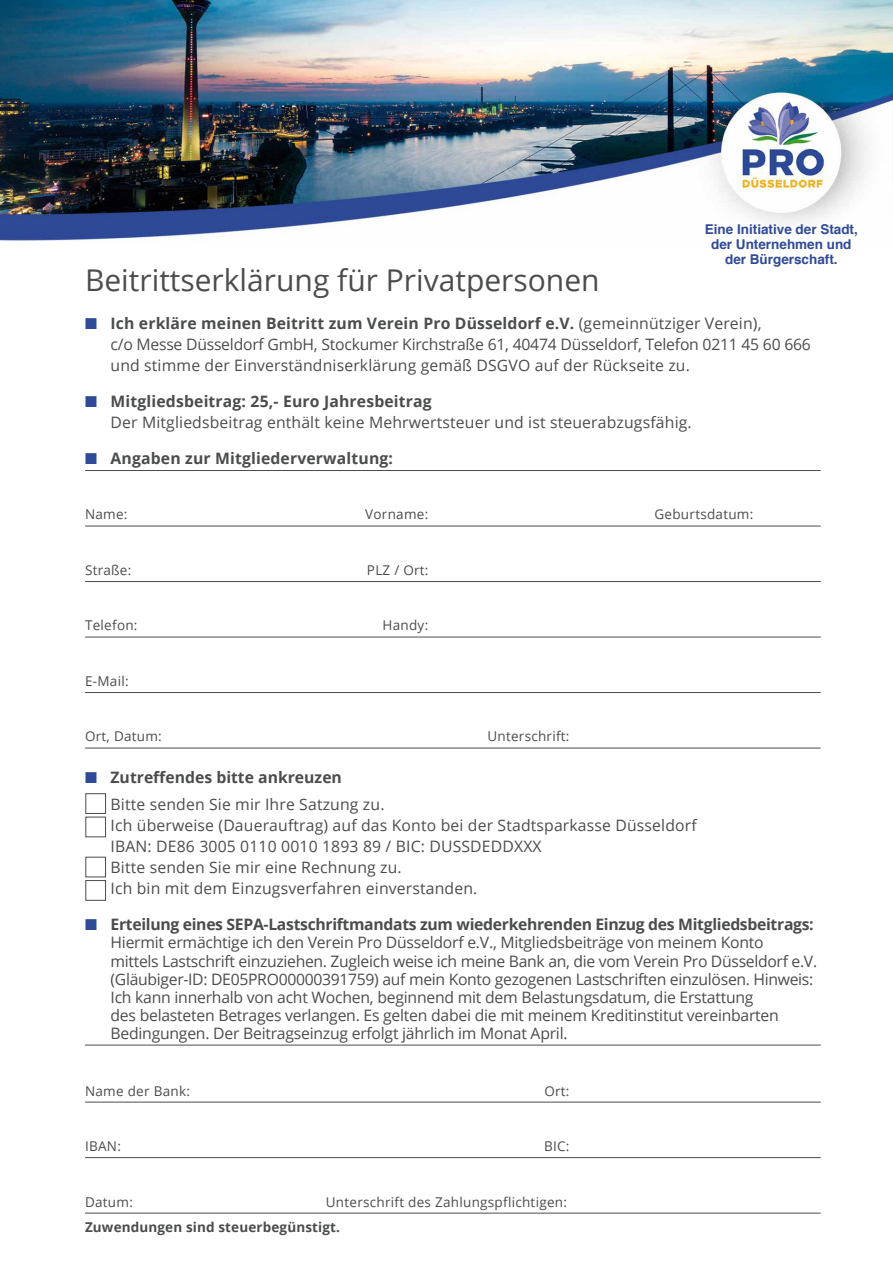
<style>
.page{position:relative;width:893px;height:1263px;background:#fff}
.page>*{position:absolute;margin:0;border:0;box-sizing:border-box;transform-origin:0 0}
.t1{font:30px "Open Sans";color:#4b4c4d}
.t2{font:15.75px/18px "Open Sans";letter-spacing:-.015em;color:#4b4c4d}
.t3{font:15.75px/21px "Open Sans";letter-spacing:.01em;color:#4b4c4d}
.t4{font:700 15.75px "Open Sans";letter-spacing:.01em;color:#4b4c4d}
.t5{font:13.5px "Open Sans";letter-spacing:.02em;color:#4b4c4d}
.t6{font:700 13.5px/15px "Helvetica";color:#2f4a97;text-align:center}
.t7{font:700 13.5px "Open Sans";letter-spacing:.01em;color:#4b4c4d}
.s1{color:#2f4a97}
.s2{font-weight:700}
</style>
<div class="page">
<hr style="left:85px;top:470px;width:736px;height:1px;background:#4b4c4d">
<hr style="left:85px;top:526px;width:736px;height:1px;background:#4b4c4d">
<hr style="left:85px;top:581px;width:736px;height:1px;background:#4b4c4d">
<hr style="left:85px;top:637px;width:736px;height:1px;background:#4b4c4d">
<hr style="left:85px;top:692px;width:736px;height:1px;background:#4b4c4d">
<hr style="left:85px;top:748px;width:736px;height:1px;background:#4b4c4d">
<hr style="left:85px;top:1045px;width:736px;height:1px;background:#4b4c4d">
<hr style="left:85px;top:1102px;width:736px;height:1px;background:#4b4c4d">
<hr style="left:85px;top:1157px;width:736px;height:1px;background:#4b4c4d">
<hr style="left:85px;top:1213px;width:736px;height:1px;background:#4b4c4d">
<div style="left:85px;top:793px;width:21px;height:21px;border:1px solid #4b4c4d"></div>
<div style="left:85px;top:817px;width:21px;height:20px;border:1px solid #4b4c4d"></div>
<div style="left:85px;top:857px;width:21px;height:20px;border:1px solid #4b4c4d"></div>
<div style="left:85px;top:880px;width:21px;height:21px;border:1px solid #4b4c4d"></div>
<img style="left:0;top:0;width:893px;height:241px">
<p class="t6" style="left:705px;top:222px;width:155px">Eine Initiative der Stadt, der Unternehmen und der Bürgerschaft.</p>
<h1 class="t1" style="left:85px;top:259px;width:516px">Beitrittserklärung für Privatpersonen</h1>
<p class="t2" style="left:111px;top:312px;width:702px;line-height:21px;text-indent:-25px"><span class="s1">■</span> <span class="s2">Ich erkläre meinen Beitritt zum Verein Pro Düsseldorf e.V.</span> (gemeinnütziger Verein),<br>c/o Messe Düsseldorf GmbH, Stockumer Kirchstraße 61, 40474 Düsseldorf, Telefon 0211 45 60 666 und stimme der Einverständniserklärung gemäß DSGVO auf der Rückseite zu.</p>
<p class="t3" style="left:111px;top:390px;width:583px;text-indent:-25px"><span class="s1">■</span> <span class="s2">Mitgliedsbeitrag: 25,- Euro Jahresbeitrag<br></span>Der Mitgliedsbeitrag enthält keine Mehrwertsteuer und ist steuerabzugsfähig.</p>
<p class="t4" style="left:85px;top:447px;width:310px"><span class="s1">■</span> Angaben zur Mitgliederverwaltung:</p>
<p class="t5" style="left:85px;top:505px;width:44px">Name:</p>
<p class="t5" style="left:365px;top:505px;width:65px">Vorname:</p>
<p class="t5" style="left:654px;top:505px;width:100px">Geburtsdatum:</p>
<p class="t5" style="left:85px;top:561px;width:48px">Straße:</p>
<p class="t5" style="left:367px;top:561px;width:63px">PLZ / Ort:</p>
<p class="t5" style="left:85px;top:616px;width:54px">Telefon:</p>
<p class="t5" style="left:382px;top:616px;width:47px">Handy:</p>
<p class="t5" style="left:85px;top:672px;width:45px">E-Mail:</p>
<p class="t5" style="left:85px;top:727px;width:78px">Ort, Datum:</p>
<p class="t5" style="left:487px;top:727px;width:84px">Unterschrift:</p>
<p class="t3" style="left:111px;top:764px;width:275px;line-height:27px;text-indent:-25px"><span class="s1">■</span> <span class="s2">Zutreffendes bitte ankreuzen<br></span>Bitte senden Sie mir Ihre Satzung zu.</p>
<p class="t3" style="left:111px;top:815px;width:588px">Ich überweise (Dauerauftrag) auf das Konto bei der Stadtsparkasse Düsseldorf IBAN: DE86 3005 0110 0010 1893 89 / BIC: DUSSDEDDXXX<br>Bitte senden Sie mir eine Rechnung zu.<br>Ich bin mit dem Einzugsverfahren einverstanden.</p>
<p class="t2" style="left:111px;top:915px;width:708px;text-indent:-25px"><span class="s1">■</span> <span class="s2">Erteilung eines SEPA-Lastschriftmandats zum wiederkehrenden Einzug des Mitgliedsbeitrags:<br></span>Hiermit ermächtige ich den Verein Pro Düsseldorf e.V., Mitgliedsbeiträge von meinem Konto<br>mittels Lastschrift einzuziehen. Zugleich weise ich meine Bank an, die vom Verein Pro Düsseldorf e.V. (Gläubiger-ID: DE05PRO00000391759) auf mein Konto gezogenen Lastschriften einzulösen. Hinweis:<br>Ich kann innerhalb von acht Wochen, beginnend mit dem Belastungsdatum, die Erstattung<br>des belasteten Betrages verlangen. Es gelten dabei die mit meinem Kreditinstitut vereinbarten Bedingungen. Der Beitragseinzug erfolgt jährlich im Monat April.</p>
<p class="t5" style="left:85px;top:1081px;width:106px">Name der Bank:</p>
<p class="t5" style="left:544px;top:1081px;width:27px">Ort:</p>
<p class="t5" style="left:85px;top:1137px;width:37px">IBAN:</p>
<p class="t5" style="left:544px;top:1137px;width:27px">BIC:</p>
<p class="t5" style="left:85px;top:1192px;width:49px">Datum:</p>
<p class="t5" style="left:326px;top:1192px;width:243px">Unterschrift des Zahlungspflichtigen:</p>
<p class="t7" style="left:85px;top:1217px;width:257px">Zuwendungen sind steuerbegünstigt.</p>
</div>
